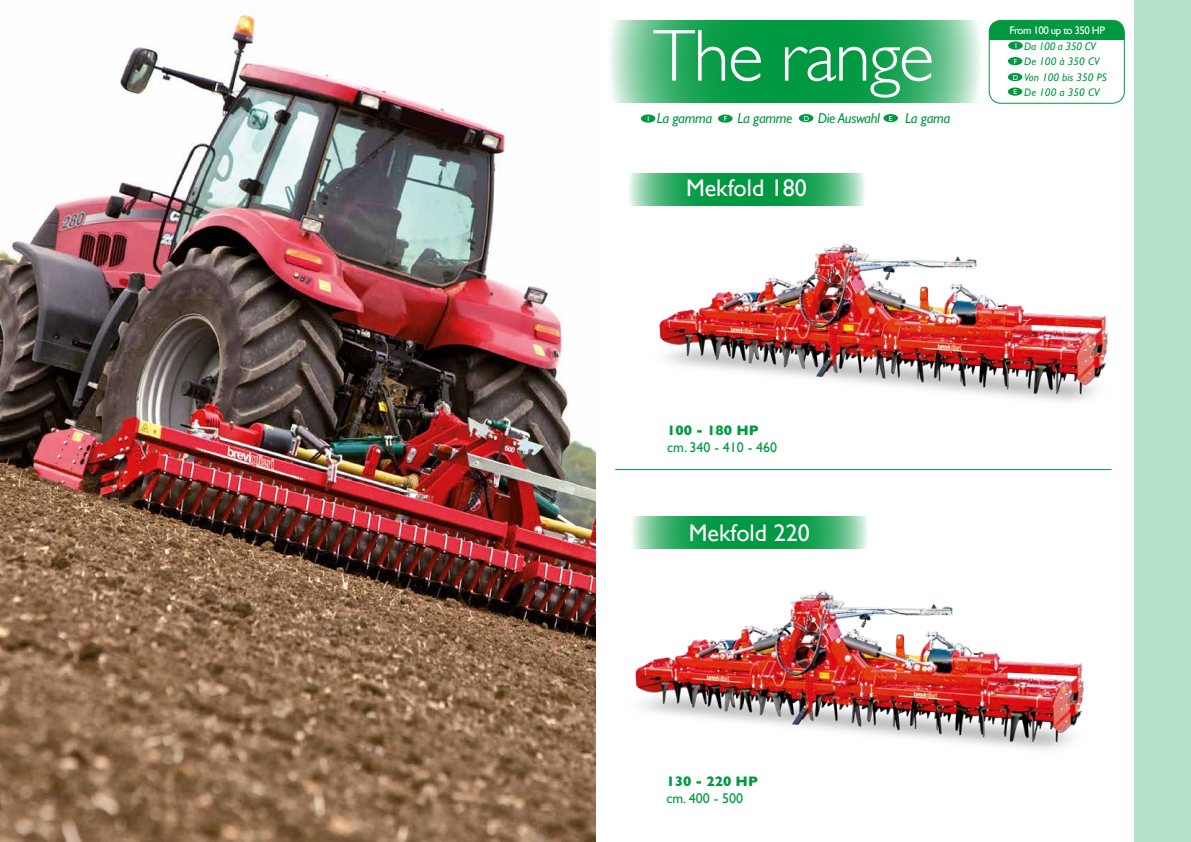
<style>
.page{position:relative;width:1191px;height:842px;background:#fff}
.page>*{position:absolute;margin:0;border:0;box-sizing:border-box;transform-origin:0 0}
.t1{font:300 74px "Gill Sans";letter-spacing:-.025em;color:#fff}
.t2{font:24px "Gill Sans";color:#fff}
.t3{font:italic 14.5px "Gill Sans";letter-spacing:-.025em;color:#009941}
.t4{font:14px "Gill Sans";color:#009941}
.t5{font:700 14px "Gill Sans";color:#009941}
.t6{font:italic 11px/15.3px "Gill Sans";color:#009941}
.t7{font:11px "Gill Sans";letter-spacing:-.05em;color:#fff}
.t8{font:7.2px/15.6px "Gill Sans";color:#fff}
</style>
<div class="page">
<div style="left:1134px;top:0;width:57px;height:842px;background:#b3e0c6"></div>
<img style="left:0;top:10px;width:595px;height:832px">
<svg style="left:629px;top:173px;width:236px;height:33px;background:#33ad67"></svg>
<svg style="left:632px;top:516px;width:235px;height:32px;background:#33ad66"></svg>
<div style="left:641px;top:114px;width:14px;height:9px;background:#009941;border-radius:50%"></div>
<div style="left:718px;top:114px;width:14px;height:9px;background:#009941;border-radius:50%"></div>
<div style="left:799px;top:114px;width:14px;height:8px;background:#009941;border-radius:50%"></div>
<div style="left:883px;top:114px;width:15px;height:8px;background:#009941;border-radius:50%"></div>
<div style="left:989px;top:20px;width:135px;height:20px;background:#009941"></div>
<div style="left:988px;top:20px;width:136px;height:84px;border:1px solid #009941;border-radius:12px"></div>
<div style="left:1008px;top:41px;width:14px;height:9px;background:#009941;border-radius:50%"></div>
<div style="left:1007px;top:57px;width:15px;height:8px;background:#009941;border-radius:50%"></div>
<div style="left:1007px;top:73px;width:15px;height:8px;background:#009941;border-radius:50%"></div>
<div style="left:1007px;top:88px;width:15px;height:8px;background:#009941;border-radius:50%"></div>
<svg style="left:609px;top:20px;width:372px;height:83px;background:#35ae68"></svg>
<img style="left:659px;top:243px;width:449px;height:159px">
<img style="left:635px;top:590px;width:449px;height:160px">
<hr style="left:615px;top:469px;width:496px;height:1px;background:#009941">
<h1 class="t1" style="left:653px;top:13px;width:283px">The range</h1>
<h3 class="t3" style="left:647px;top:110px;width:304px"><sup>I</sup> La gamma <sup>F</sup> La gamme <sup>D</sup> Die Auswahl <sup>E</sup> La gama</h3>
<h2 class="t2" style="left:686px;top:174px;width:122px">Mekfold 180</h2>
<p class="t7" style="left:1009px;top:24px;width:97px">From 100 up to 350 HP</p>
<p class="t8" style="left:1013px;top:38px;width:5px">I<br>F</p>
<p class="t8" style="left:1013px;top:69px;width:7px">D</p>
<p class="t6" style="left:1024px;top:39px;width:84px">Da 100 a 350 CV<br>De 100 à 350 CV<br>Von 100 bis 350 PS<br>De 100 a 350 CV</p>
<p class="t8" style="left:1013px;top:84px;width:5px">E</p>
<p class="t5" style="left:667px;top:422px;width:93px">100 - 180 HP</p>
<p class="t4" style="left:667px;top:439px;width:112px">cm. 340 - 410 - 460</p>
<h2 class="t2" style="left:689px;top:518px;width:122px">Mekfold 220</h2>
<p class="t5" style="left:666px;top:773px;width:93px">130 - 220 HP</p>
<p class="t4" style="left:666px;top:790px;width:78px">cm. 400 - 500</p>
</div>
